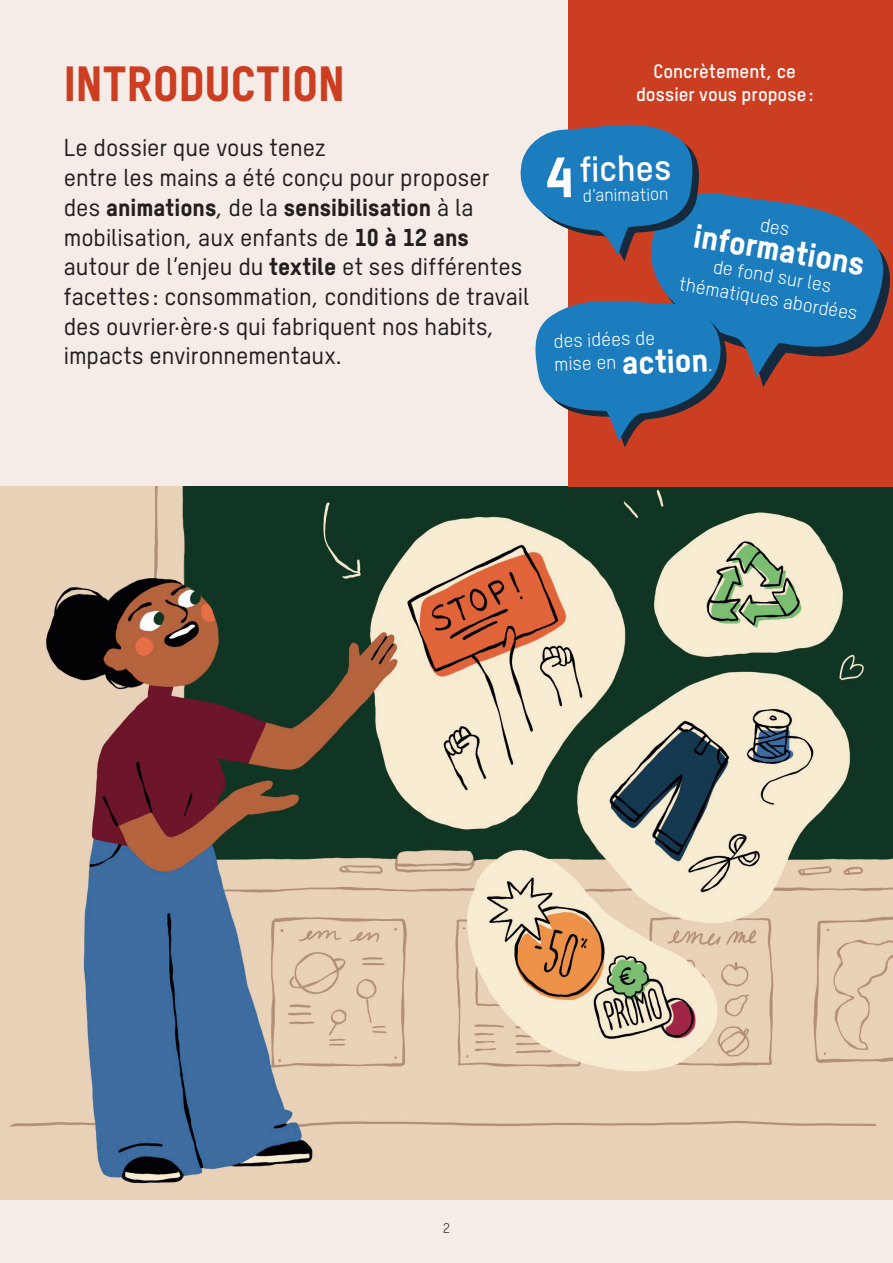
<style>
.page{position:relative;width:893px;height:1263px;background:#f5ece7}
.page>*{position:absolute;margin:0;border:0;box-sizing:border-box;transform-origin:0 0}
.t1{font:48px "T Star Pro Heavy";letter-spacing:.005em;color:#cc3e21}
.t2{font:35.55px "T Star Pro Bold";color:#fff}
.t3{font:32.4px "T Star Pro Heavy";color:#fff}
.t4{font:23.7px/29.7px "T Star Pro Medium";color:#231f20}
.t5{font:23.7px "T Star Pro Heavy";color:#231f20}
.t6{font:18.9px/23px "T Star Pro Regular";color:#fff;text-align:center}
.t7{font:18.9px/23px "T Star Pro Bold";letter-spacing:.005em;color:#fff;text-align:center}
.t8{font:17.55px "T Star Pro Regular";color:#fff}
.t9{font:13.5px "T Star Pro Regular";color:#231f20}
.s1{font-family:"T Star Pro Medium"}
.s2{font-family:"T Star Pro Heavy"}
.s3{font-family:"T Star Pro Heavy";font-size:32.4px}
</style>
<div class="page">
<img style="left:0;top:487px;width:893px;height:712px">
<div style="left:569px;top:0;width:324px;height:487px;background:#cc3e21"></div>
<svg style="left:651px;top:193px;width:239px;height:185px;fill:#1b7dbe"></svg>
<svg style="left:535px;top:291px;width:203px;height:156px"></svg>
<svg style="left:761px;top:218px;width:28px;height:18px"></svg>
<svg style="left:520px;top:115px;width:183px;height:146px"></svg>
<h1 class="t1" style="left:64px;top:47px;width:283px">INTRODUCTION</h1>
<p class="t7" style="left:636px;top:59px;width:179px">Concrètement, ce dossier vous propose:</p>
<p class="t4" style="left:64px;top:131px;width:427px">Le dossier que vous tenez<br>entre les mains a été conçu pour proposer</p>
<p class="t5" style="left:64px;top:189px;width:411px"><span class="s1">des</span> animations<span class="s1">, de la</span> sensibilisation <span class="s1">à la</span></p>
<p class="t4" style="left:64px;top:221px;width:467px">mobilisation, aux enfants de <span class="s2">10 à 12 ans </span>autour de l’enjeu du <span class="s2">textile</span> et ses différentes facettes : consommation, conditions de travail des ouvrier·ère·s qui fabriquent nos habits, impacts environnementaux.</p>
<h2 class="t2" style="left:580px;top:143px;width:93px;rotate:-1deg">fi ches</h2>
<p class="t8" style="left:582px;top:183px;width:87px;rotate:-1deg">d’animation</p>
<h3 class="t3" style="left:698px;top:211px;width:174px;rotate:9deg">informations</h3>
<p class="t6" style="left:685px;top:249px;width:182px;rotate:9deg">de fond sur les thématiques abordées</p>
<p class="t6" style="left:553px;top:328px;width:160px;text-align:left;rotate:-2deg">des idées de<br>mise en <span class="s3">action</span>.</p>
<p class="t9" style="left:443px;top:1219px;width:8px">2</p>
</div>
